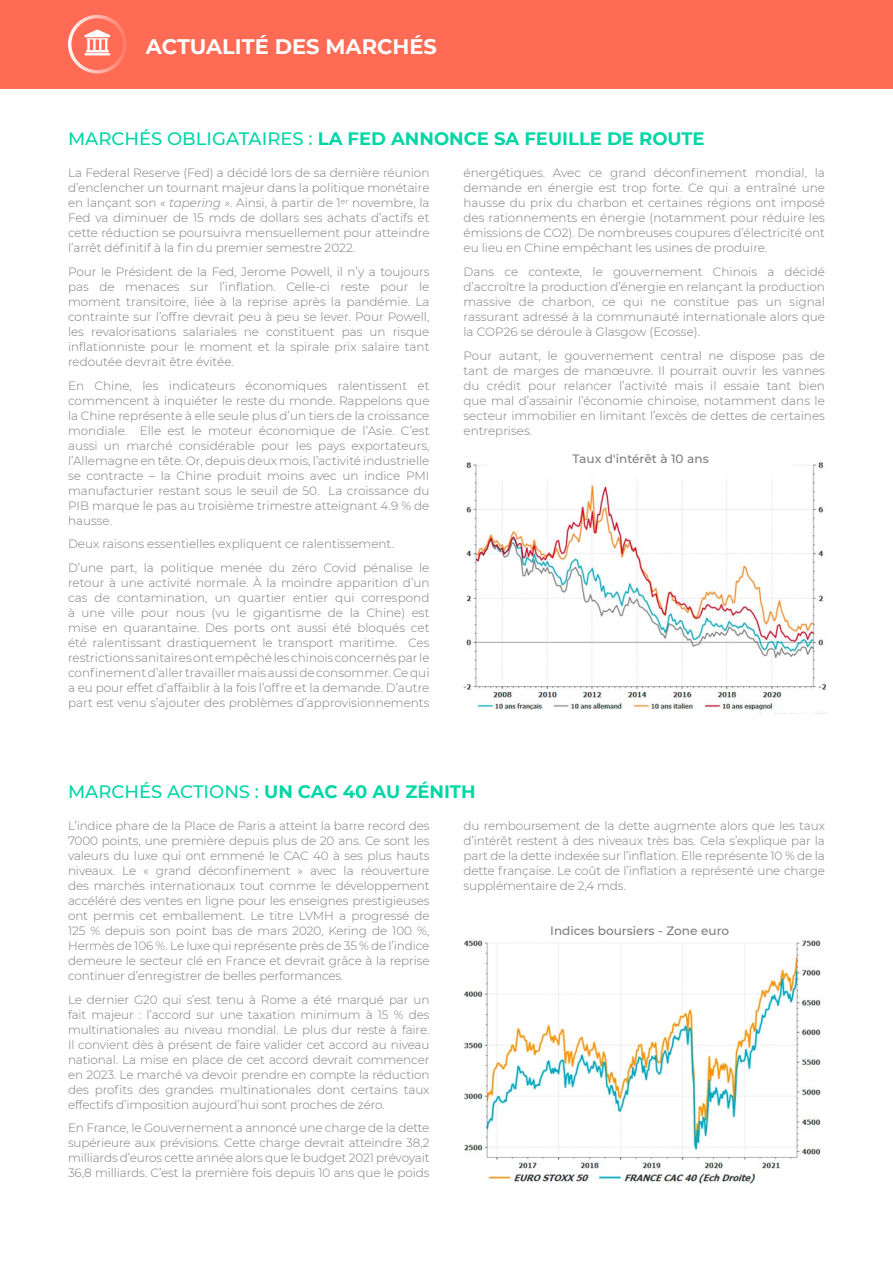
<style>
.page{position:relative;width:893px;height:1263px;background:#fff}
.page>*{position:absolute;margin:0;border:0;box-sizing:border-box;transform-origin:0 0}
.t1{font:700 21px "Montserrat";color:#fff}
.t2{font:700 18px "Montserrat";color:#00d6a6}
.t3{font:500 18px "Montserrat";color:#00d6a6}
.t4{font:500 12.15px "Montserrat";color:#7b7c7e}
.t5{font:300 12px/15px "Montserrat";color:#7b7c7e;text-align:justify}
.s1{font-weight:500}
.s2{font-style:italic}
.s3{font-weight:700}
</style>
<div class="page">
<div style="left:0;top:0;width:893px;height:89px;background:#ff6b54"></div>
<svg style="left:68px;top:15px;width:59px;height:59px"></svg>
<img style="left:463px;top:462px;width:363px;height:249px">
<div style="left:489px;top:451px;width:303px;height:27px;background:#fff"></div>
<img style="left:464px;top:940px;width:356px;height:244px">
<h1 class="t1" style="left:146px;top:32px;width:292px">ACTUALITÉ DES MARCHÉS</h1>
<h2 class="t2" style="left:68px;top:126px;width:638px"><span class="s1">MARCHÉS OBLIGATAIRES :</span> LA FED ANNONCE SA FEUILLE DE ROUTE</h2>
<p class="t5" style="left:68px;top:165px;width:363px">La Federal Reserve (Fed) a décidé lors de sa dernière réunion d’enclencher un tournant majeur dans la politique monétaire en lançant son <span class="s2">« tapering »</span>. Ainsi, à partir de 1<sup>er</sup> novembre, la Fed va diminuer de 15 mds de dollars ses achats d’actifs et cette réduction se poursuivra mensuellement pour atteindre l’arrêt définitif à la fin du premier semestre 2022.</p>
<p class="t5" style="left:68px;top:264px;width:363px">Pour le Président de la Fed, Jerome Powell, il n’y a toujours pas de menaces sur l’inflation. Celle-ci reste pour le moment transitoire, liée à la reprise après la pandémie. La contrainte sur l’offre devrait peu à peu se lever. Pour Powell, les revalorisations salariales ne constituent pas un risque inflationniste pour le moment et la spirale prix salaire tant redoutée devrait être évitée.</p>
<p class="t5" style="left:68px;top:377px;width:363px">En Chine, les indicateurs économiques ralentissent et commencent à inquiéter le reste du monde. Rappelons que la Chine représente à elle seule plus d’un tiers de la croissance mondiale. Elle est le moteur économique de l’Asie. C’est aussi un marché considérable pour les pays exportateurs, l’Allemagne en tête. Or, depuis deux mois, l’activité industrielle se contracte – la Chine produit moins avec un indice PMI manufacturier restant sous le seuil de 50. La croissance du PIB marque le pas au troisième trimestre atteignant 4.9 % de hausse.</p>
<p class="t5" style="left:68px;top:532px;width:363px;line-height:23.5px">Deux raisons essentielles expliquent ce ralentissement.<br>D’une part, la politique menée du zéro Covid pénalise le</p>
<p class="t5" style="left:68px;top:574px;width:363px">retour à une activité normale. À la moindre apparition d’un cas de contamination, un quartier entier qui correspond à une ville pour nous (vu le gigantisme de la Chine) est mise en quarantaine. Des ports ont aussi été bloqués cet été ralentissant drastiquement le transport maritime. Ces restrictions sanitaires ont empêché les chinois concernés par le confinement d’aller travailler mais aussi de consommer. Ce qui a eu pour effet d’affaiblir à la fois l’offre et la demande. D’autre part est venu s’ajouter des problèmes d’approvisionnements</p>
<p class="t5" style="left:463px;top:165px;width:363px">énergétiques. Avec ce grand déconfinement mondial, la demande en énergie est trop forte. Ce qui a entraîné une hausse du prix du charbon et certaines régions ont imposé des rationnements en énergie (notamment pour réduire les émissions de CO2). De nombreuses coupures d’électricité ont eu lieu en Chine empêchant les usines de produire.</p>
<p class="t5" style="left:463px;top:264px;width:363px">Dans ce contexte, le gouvernement Chinois a décidé d’accroître la production d’énergie en relançant la production massive de charbon, ce qui ne constitue pas un signal rassurant adressé à la communauté internationale alors que la COP26 se déroule à Glasgow (Ecosse).</p>
<p class="t5" style="left:463px;top:347px;width:363px">Pour autant, le gouvernement central ne dispose pas de tant de marges de manœuvre. Il pourrait ouvrir les vannes du crédit pour relancer l’activité mais il essaie tant bien que mal d’assainir l’économie chinoise, notamment dans le secteur immobilier en limitant l’excès de dettes de certaines entreprises.</p>
<p class="t4" style="left:572px;top:450px;width:138px">Taux d'intérêt à 10 ans</p>
<h2 class="t3" style="left:68px;top:779px;width:409px">MARCHÉS ACTIONS : <span class="s3">UN CAC 40 AU ZÉNITH</span></h2>
<p class="t5" style="left:68px;top:818px;width:363px">L’indice phare de la Place de Paris a atteint la barre record des 7000 points, une première depuis plus de 20 ans. Ce sont les valeurs du luxe qui ont emmené le CAC 40 à ses plus hauts niveaux. Le « grand déconfinement » avec la réouverture des marchés internationaux tout comme le développement accéléré des ventes en ligne pour les enseignes prestigieuses ont permis cet emballement. Le titre LVMH a progressé de 125 % depuis son point bas de mars 2020, Kering de 100 %, Hermès de 106 %. Le luxe qui représente près de 35 % de l’indice demeure le secteur clé en France et devrait grâce à la reprise continuer d’enregistrer de belles performances.</p>
<p class="t5" style="left:68px;top:991px;width:363px">Le dernier G20 qui s’est tenu à Rome a été marqué par un fait majeur : l’accord sur une taxation minimum à 15 % des multinationales au niveau mondial. Le plus dur reste à faire.<br>Il convient dès à présent de faire valider cet accord au niveau national. La mise en place de cet accord devrait commencer en 2023. Le marché va devoir prendre en compte la réduction des profits des grandes multinationales dont certains taux effectifs d’imposition aujourd’hui sont proches de zéro.</p>
<p class="t5" style="left:68px;top:1120px;width:363px">En France, le Gouvernement a annoncé une charge de la dette supérieure aux prévisions. Cette charge devrait atteindre 38,2 milliards d’euros cette année alors que le budget 2021 prévoyait 36,8 milliards. C’est la première fois depuis 10 ans que le poids</p>
<p class="t5" style="left:463px;top:818px;width:363px">du remboursement de la dette augmente alors que les taux d’intérêt restent à des niveaux très bas. Cela s’explique par la part de la dette indexée sur l’inflation. Elle représente 10 % de la dette française. Le coût de l’inflation a représenté une charge supplémentaire de 2,4 mds.</p>
<p class="t4" style="left:550px;top:922px;width:181px">Indices boursiers - Zone euro</p>
</div>
